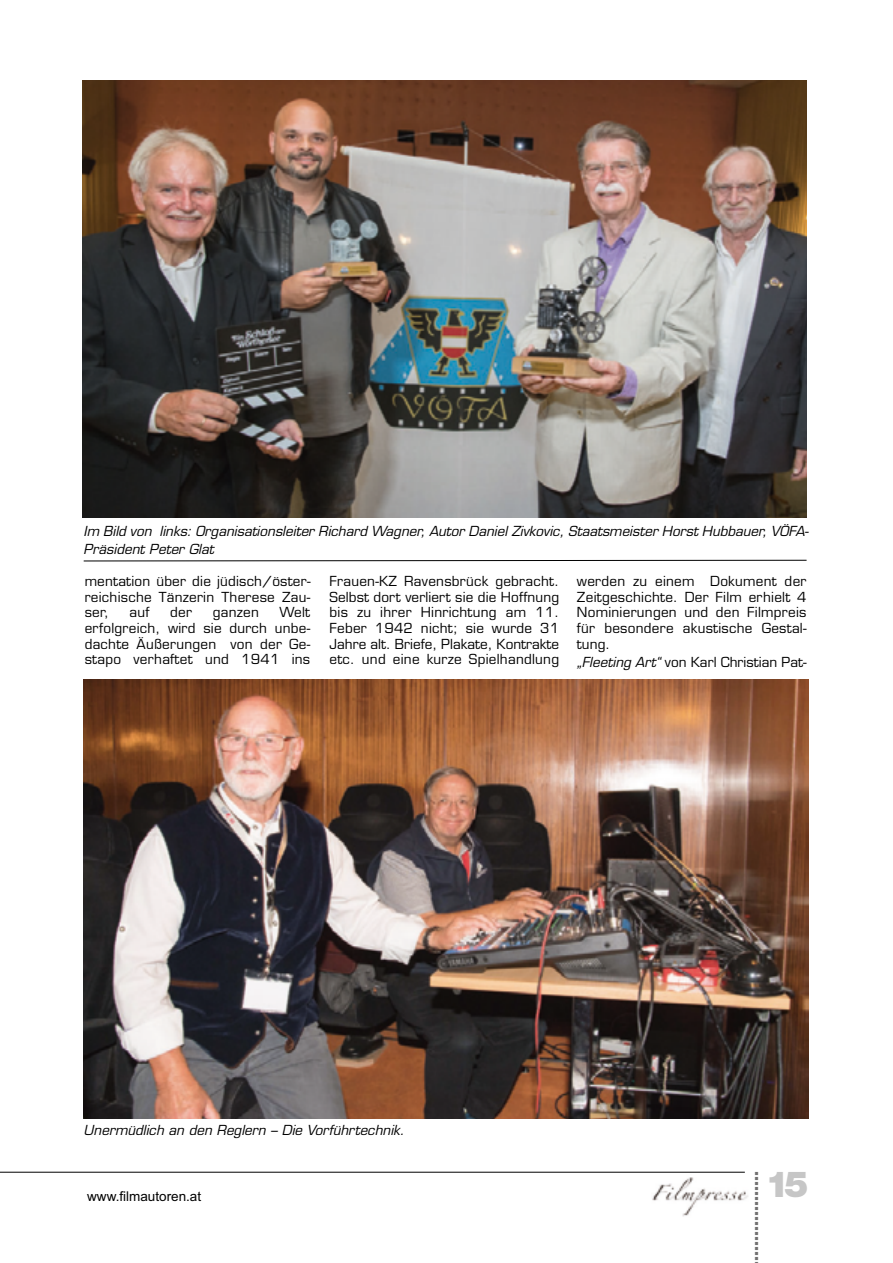
<style>
.page{position:relative;width:893px;height:1263px;background:#fff}
.page>*{position:absolute;margin:0;border:0;box-sizing:border-box;transform-origin:0 0}
.t1{font:900 36px "Helvetica Neue LT Std";color:#c6c6c6}
.t2{font:900 15px "Helvetica Neue LT Std";color:#706f6f}
.t3{font:13.5px/15.6px "Eurostile LT Std";letter-spacing:.02em;color:#000;text-align:justify}
.t4{font:italic 13.5px/18.1px "Eurostile LT Std";color:#000}
.t5{font:13.5px "Arial";color:#000}
.s1{font-style:italic}
</style>
<div class="page">
<img style="left:84px;top:680px;width:724px;height:439px">
<img style="left:82px;top:81px;width:724px;height:437px">
<img style="left:652px;top:1177px;width:96px;height:40px">
<hr style="left:0;top:1172px;width:745px;height:1px;background:#000">
<svg style="left:83px;top:559px;width:724px;height:3px"></svg>
<p class="t4" style="left:84px;top:522px;width:727px">Im Bild von links: Organisationsleiter Richard Wagner, Autor Daniel Zivkovic, Staatsmeister Horst Hubbauer, VÖFA-<br>Präsident Peter Glat</p>
<p class="t3" style="left:85px;top:573px;width:228px">mentation über die jüdisch/öster&shy;reichische Tänzerin Therese Zau&shy;ser,</p>
<p class="t3" style="left:130px;top:605px;width:22px">auf</p>
<p class="t3" style="left:170px;top:605px;width:23px">der</p>
<p class="t3" style="left:213px;top:605px;width:48px">ganzen</p>
<p class="t3" style="left:85px;top:605px;width:227px;text-indent:195px">Welt erfolgreich, wird sie durch unbe&shy;dachte Äußerungen von der Ge&shy;stapo verhaftet und 1941 ins</p>
<p class="t3" style="left:329px;top:573px;width:231px">Frauen-KZ Ravensbrück gebracht.<br>Selbst dort verliert sie die Hoffnung bis zu ihrer Hinrichtung am 11.<br>Feber 1942 nicht; sie wurde 31<br>Jahre alt. Briefe, Plakate, Kontrakte etc. und eine kurze Spielhandlung</p>
<p class="t3" style="left:577px;top:573px;width:231px">werden zu einem Dokument der Zeitgeschichte. Der Film erhielt 4<br>Nominierungen und den Filmpreis für besondere akustische Gestal&shy;tung.</p>
<p class="t3" style="left:577px;top:654px;width:231px"><span class="s1">„Fleeting Art“</span> von Karl Christian Pat-</p>
<p class="t4" style="left:84px;top:1122px;width:322px">Unermüdlich an den Reglern – Die Vorführtechnik.</p>
<p class="t5" style="left:87px;top:1186px;width:116px">www.filmautoren.at</p>
<p class="t2" style="left:744px;top:1261px;width:92px;rotate:-90deg">..................</p>
<h1 class="t1" style="left:765px;top:1163px;width:45px">15</h1>
</div>
